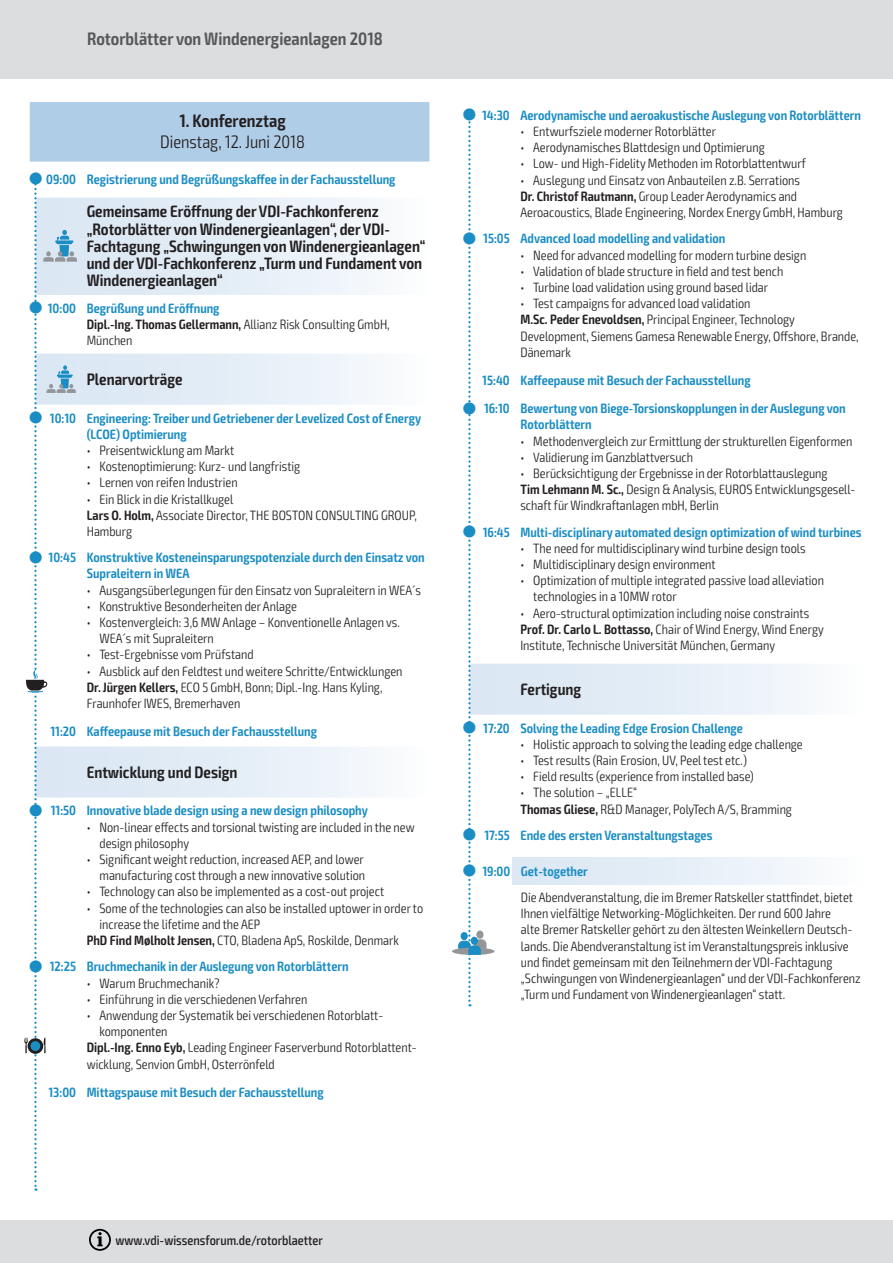
<style>
.page{position:relative;width:893px;height:1263px;background:#fff}
.page>*{position:absolute;margin:0;border:0;box-sizing:border-box;transform-origin:0 0}
.t1{font:600 condensed 18px "Exo 2";color:#57585a}
.t2{font:300 condensed 18px "Exo 2";color:#231f20}
.t3{font:600 condensed 18px "Exo 2";color:#231f20}
.t4{font:600 condensed 16.5px/17.2px "Exo 2";color:#231f20}
.t5{font:300 condensed 13.5px/16.2px "Exo 2";color:#231f20}
.t6{font:600 condensed 13.5px/16.2px "Exo 2";color:#1a8dc4}
.t7{font:500 condensed 13.5px "Exo 2";color:#231f20}
.s1{font-weight:600;color:#1a8dc4}
.s2{font-weight:600}
</style>
<div class="page">
<div style="left:0;top:1220px;width:893px;height:43px;background:#dcdddf"></div>
<div style="left:0;top:0;width:893px;height:79px;background:#dcdddf"></div>
<div style="left:30px;top:102px;width:399px;height:60px;background:#b0cde7"></div>
<svg style="left:78px;top:198px;width:297px;height:599px"></svg>
<svg style="left:89px;top:1229px;width:22px;height:22px"></svg>
<svg style="left:452px;top:948px;width:43px;height:7px"></svg>
<svg style="left:24px;top:178px;width:54px;height:1013px"></svg>
<svg style="left:458px;top:113px;width:351px;height:893px"></svg>
<h1 class="t1" style="left:87px;top:28px;width:297px">Rotorblätter von Windenergieanlagen 2018</h1>
<h1 class="t3" style="left:179px;top:110px;width:108px">1. Konferenztag</h1>
<h1 class="t2" style="left:160px;top:131px;width:146px">Dienstag, 12. Juni 2018</h1>
<p class="t6" style="left:46px;top:171px;width:351px">09:00 Registrierung und Begrüßungskaffee in der Fachausstellung</p>
<p class="t4" style="left:87px;top:203px;width:340px">Gemeinsame Eröffnung der VDI-Fachkonferenz „Rotorblätter von Windenergieanlagen“, der VDI-Fachtagung „Schwingungen von Windenergieanlagen“ und der VDI-Fachkonferenz „Turm und Fundament von Windenergieanlagen“</p>
<p class="t5" style="left:87px;top:300px;width:304px;text-indent:-39px"><span class="s1">10:00 Begrüßung und Eröffnung<br></span><span class="s2">Dipl.-Ing. Thomas Gellermann,</span> Allianz Risk Consulting GmbH,<br>München</p>
<p class="t4" style="left:87px;top:371px;width:97px">Plenarvorträge</p>
<p class="t6" style="left:87px;top:410px;width:336px;text-indent:-37px">10:10 Engineering: Treiber und Getriebener der Levelized Cost of Energy (LCOE) Optimierung</p>
<p class="t5" style="left:87px;top:442px;width:149px">• Preisentwicklung am Markt</p>
<p class="t5" style="left:87px;top:459px;width:215px">• Kostenoptimierung: Kurz- und langfristig</p>
<p class="t5" style="left:87px;top:475px;width:152px">• Lernen von reifen Industrien</p>
<p class="t5" style="left:87px;top:491px;width:332px">• Ein Blick in die Kristallkugel<br><span class="s2">Lars O. Holm,</span> Associate Director, THE BOSTON CONSULTING GROUP,<br>Hamburg</p>
<p class="t6" style="left:87px;top:550px;width:339px;text-indent:-38px">10:45 Konstruktive Kosteneinsparungspotenziale durch den Einsatz von<br>Supraleitern in WEA</p>
<p class="t5" style="left:87px;top:582px;width:336px">• Ausgangsüberlegungen für den Einsatz von Supraleitern in WEA´s</p>
<p class="t5" style="left:87px;top:598px;width:212px">• Konstruktive Besonderheiten der Anlage</p>
<p class="t5" style="left:99px;top:614px;width:302px;text-indent:-13px">• Kostenvergleich: 3,6 MW Anlage – Konventionelle Anlagen vs.<br>WEA´s mit Supraleitern</p>
<p class="t5" style="left:87px;top:647px;width:168px">• Test-Ergebnisse vom Prüfstand</p>
<p class="t5" style="left:87px;top:663px;width:317px">• Ausblick auf den Feldtest und weitere Schritte/Entwicklungen<br><span class="s2">Dr. Jürgen Kellers,</span> ECO 5 GmbH, Bonn; Dipl.-Ing. Hans Kyling,<br>Fraunhofer IWES, Bremerhaven</p>
<p class="t6" style="left:50px;top:724px;width:268px">11:20 Kaffeepause mit Besuch der Fachausstellung</p>
<p class="t4" style="left:87px;top:764px;width:152px">Entwicklung und Design</p>
<p class="t6" style="left:51px;top:803px;width:319px">11:50 Innovative blade design using a new design philosophy</p>
<p class="t5" style="left:99px;top:819px;width:317px;text-indent:-13px">• Non-linear effects and torsional twisting are included in the new design philosophy</p>
<p class="t5" style="left:87px;top:851px;width:280px;text-align:right">• Significant weight reduction, increased AEP, and lower manufacturing cost through a new innovative solution</p>
<p class="t5" style="left:87px;top:884px;width:299px">• Technology can also be implemented as a cost-out project</p>
<p class="t5" style="left:87px;top:900px;width:338px">• Some of the technologies can also be installed uptower in order to</p>
<p class="t5" style="left:99px;top:916px;width:162px">increase the lifetime and the AEP</p>
<p class="t5" style="left:87px;top:932px;width:314px"><span class="s2">PhD Find Mølholt Jensen,</span> CTO, Bladena ApS, Roskilde, Denmark</p>
<p class="t6" style="left:50px;top:959px;width:300px">12:25 Bruchmechanik in der Auslegung von Rotorblättern</p>
<p class="t5" style="left:87px;top:975px;width:134px">• Warum Bruchmechanik?</p>
<p class="t5" style="left:87px;top:991px;width:222px">• Einführung in die verschiedenen Verfahren</p>
<p class="t5" style="left:87px;top:1007px;width:296px">• Anwendung der Systematik bei verschiedenen Rotorblatt-</p>
<p class="t5" style="left:99px;top:1023px;width:70px">komponenten</p>
<p class="t5" style="left:87px;top:1040px;width:331px"><span class="s2">Dipl.-Ing. Enno Eyb,</span> Leading Engineer Faserverbund Rotorblattent-</p>
<p class="t5" style="left:87px;top:1056px;width:189px">wicklung, Senvion GmbH, Osterrönfeld</p>
<p class="t6" style="left:49px;top:1084px;width:277px">13:00 Mittagspause mit Besuch der Fachausstellung</p>
<p class="t7" style="left:115px;top:1232px;width:209px">www.vdi-wissensforum.de/rotorblaetter</p>
<p class="t6" style="left:482px;top:107px;width:380px">14:30 Aerodynamische und aeroakustische Auslegung von Rotorblättern</p>
<p class="t5" style="left:520px;top:124px;width:197px">• Entwurfsziele moderner Rotorblätter</p>
<p class="t5" style="left:520px;top:140px;width:246px">• Aerodynamisches Blattdesign und Optimierung</p>
<p class="t5" style="left:520px;top:156px;width:287px">• Low- und High-Fidelity Methoden im Rotorblattentwurf</p>
<p class="t5" style="left:520px;top:172px;width:324px">• Auslegung und Einsatz von Anbauteilen z.B. Serrations<br><span class="s2">Dr. Christof Rautmann,</span> Group Leader Aerodynamics and<br>Aeroacoustics, Blade Engineering, Nordex Energy GmbH, Hamburg</p>
<p class="t6" style="left:483px;top:231px;width:244px">15:05 Advanced load modelling and validation</p>
<p class="t5" style="left:520px;top:247px;width:287px">• Need for advanced modelling for modern turbine design</p>
<p class="t5" style="left:520px;top:263px;width:264px">• Validation of blade structure in field and test bench</p>
<p class="t5" style="left:520px;top:279px;width:249px">• Turbine load validation using ground based lidar</p>
<p class="t5" style="left:520px;top:296px;width:340px">• Test campaigns for advanced load validation<br><span class="s2">M.Sc. Peder Enevoldsen,</span> Principal Engineer, Technology Development, Siemens Gamesa Renewable Energy, Offshore, Brande, Dänemark</p>
<p class="t6" style="left:482px;top:366px;width:365px;line-height:28.2px">15:40 Kaffeepause mit Besuch der Fachausstellung<br>16:10 Bewertung von Biege-Torsionskopplungen in der Auslegung von</p>
<p class="t6" style="left:520px;top:417px;width:73px">Rotorblättern</p>
<p class="t5" style="left:520px;top:433px;width:333px">• Methodenvergleich zur Ermittlung der strukturellen Eigenformen</p>
<p class="t5" style="left:520px;top:449px;width:174px">• Validierung im Ganzblattversuch</p>
<p class="t5" style="left:520px;top:465px;width:336px">• Berücksichtigung der Ergebnisse in der Rotorblattauslegung<br><span class="s2">Tim Lehmann M. Sc.,</span> Design &amp; Analysis, EUROS Entwicklungsgesell&shy;schaft für Windkraftanlagen mbH, Berlin</p>
<p class="t6" style="left:483px;top:524px;width:380px">16:45 Multi-disciplinary automated design optimization of wind turbines</p>
<p class="t5" style="left:520px;top:540px;width:287px">• The need for multidisciplinary wind turbine design tools</p>
<p class="t5" style="left:520px;top:556px;width:197px">• Multidisciplinary design environment</p>
<p class="t5" style="left:533px;top:573px;width:292px;text-indent:-13px">• Optimization of multiple integrated passive load alleviation technologies in a 10MW rotor</p>
<p class="t5" style="left:520px;top:605px;width:305px">• Aero-structural optimization including noise constraints<br><span class="s2">Prof. Dr. Carlo L. Bottasso,</span> Chair of Wind Energy, Wind Energy<br>Institute, Technische Universität München, Germany</p>
<p class="t4" style="left:520px;top:681px;width:62px">Fertigung</p>
<p class="t6" style="left:483px;top:720px;width:261px">17:20 Solving the Leading Edge Erosion Challenge</p>
<p class="t5" style="left:520px;top:736px;width:284px">• Holistic approach to solving the leading edge challenge</p>
<p class="t5" style="left:520px;top:752px;width:228px">• Test results (Rain Erosion, UV, Peel test etc.)</p>
<p class="t5" style="left:520px;top:768px;width:235px">• Field results (experience from installed base)</p>
<p class="t5" style="left:520px;top:785px;width:273px">• The solution – „ELLE“<br><span class="s2">Thomas Gliese,</span> R&amp;D Manager, PolyTech A/S, Bramming</p>
<p class="t6" style="left:484px;top:827px;width:229px">17:55 Ende des ersten Veranstaltungstages</p>
<p class="t6" style="left:482px;top:863px;width:107px">19:00 Get-together</p>
<p class="t5" style="left:521px;top:889px;width:341px">Die Abendveranstaltung, die im Bremer Ratskeller stattfindet, bietet Ihnen vielfältige Networking-Möglichkeiten. Der rund 600 Jahre<br>alte Bremer Ratskeller gehört zu den ältesten Weinkellern Deutsch&shy;lands. Die Abendveranstaltung ist im Veranstaltungspreis inklusive und findet gemeinsam mit den Teilnehmern der VDI-Fachtagung „Schwingungen von Windenergieanlagen“ und der VDI-Fachkonferenz „Turm und Fundament von Windenergieanlagen“ statt.</p>
</div>
